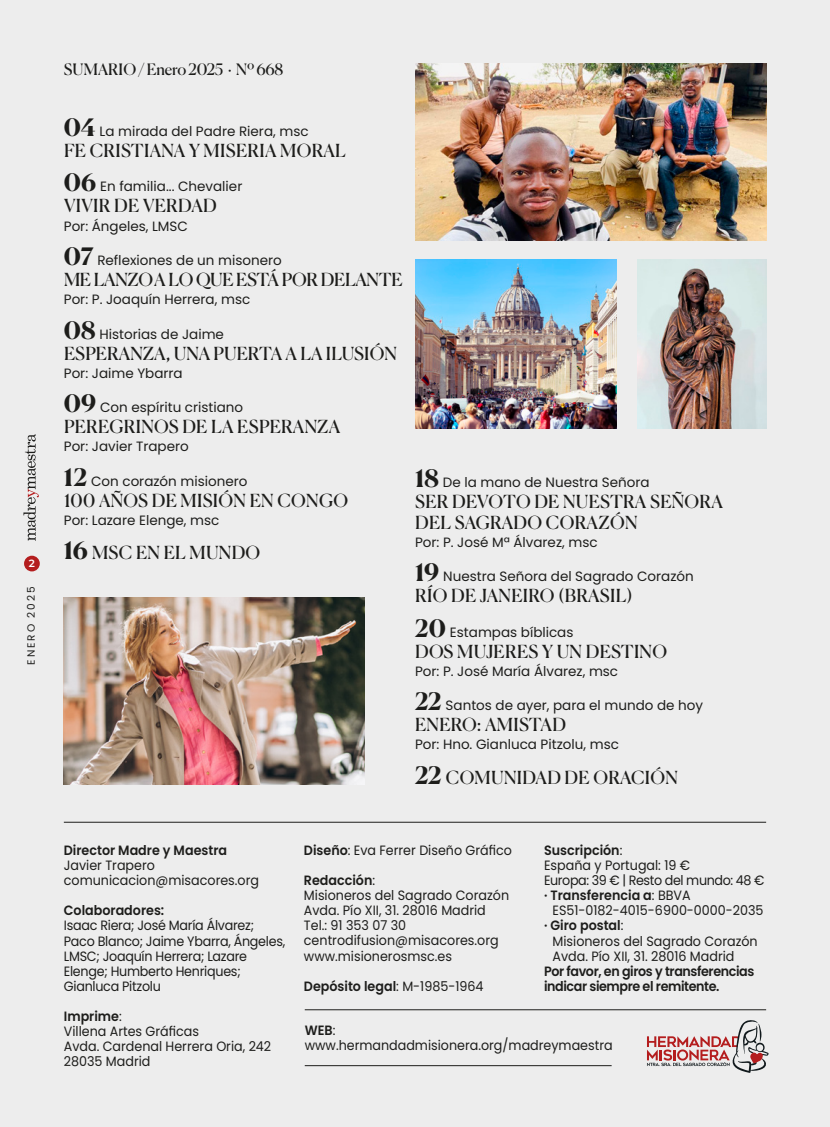
<style>
.page{position:relative;width:830px;height:1127px;background:#fff}
.page>*{position:absolute;margin:0;border:0;box-sizing:border-box;transform-origin:0 0}
.t1{font:18px/21px "Canela";letter-spacing:.02em;color:#1d1d1b}
.t2{font:18px "Canela";letter-spacing:-.01em;color:#1d1d1b}
.t3{font:15.75px "Canela";letter-spacing:-.01em;color:#1d1d1b}
.t4{font:13.5px "Poppins";color:#1d1d1b}
.t5{font:13.5px/15px "Poppins";color:#1d1d1b;scale:.94 1}
.t6{font:13.5px/15px "Poppins";letter-spacing:-.02em;color:#1d1d1b;scale:.94 1}
.t7{font:13.5px/15px "Poppins";letter-spacing:-.03em;color:#1d1d1b;scale:.94 1}
.t8{font:600 13.5px "Poppins";color:#1d1d1b;scale:.94 1}
.t9{font:600 13.5px/15px "Poppins";letter-spacing:-.03em;color:#1d1d1b;scale:.94 1}
.t10{font:900 10.5px "Montserrat";letter-spacing:.185em;color:#1d1d1b}
.t11{font:10.5px "Poppins";letter-spacing:.185em;color:#1d1d1b}
.t12{font:600 10.5px "Montserrat";color:#fff}
.s1{font-family:"Canela";font-weight:700;font-size:24px}
.s2{font-weight:700;font-size:24px}
.s3{font-weight:600}
.s4{font-weight:400}
</style>
<div class="page">
<div style="left:0;top:0;width:829px;height:1127px;background:#ededed"></div>
<hr style="left:64px;top:822px;width:701px;height:1px;background:#1d1d1b">
<hr style="left:304px;top:1009px;width:461px;height:1px;background:#1d1d1b">
<hr style="left:304px;top:1065px;width:307px;height:1px;background:#1d1d1b">
<img style="left:415px;top:64px;width:350px;height:177px">
<img style="left:415px;top:260px;width:200px;height:168px">
<img style="left:64px;top:597px;width:300px;height:188px">
<img style="left:637px;top:260px;width:128px;height:168px">
<svg style="left:647px;top:1020px;width:122px;height:53px"></svg>
<div style="left:24px;top:556px;width:16px;height:15px;background:#b41d1e;border-radius:50%"></div>
<svg style="left:23px;top:434px;width:16px;height:107px"></svg>
<p class="t12" style="left:29px;top:556px;width:8px">2</p>
<p class="t10" style="left:24px;top:725px;width:140px;rotate:-90deg">MADRE Y MAESTRA</p>
<p class="t11" style="left:25px;top:665px;width:80px;rotate:-90deg">ENERO 2025</p>
<p class="t3" style="left:64px;top:57px;width:221px">SUMARIO / Enero 2025 · Nº 668</p>
<p class="t4" style="left:64px;top:123px;width:246px"><span class="s1">04</span> La mirada del Padre Riera, msc</p>
<h1 class="t1" style="left:64px;top:139px;width:283px">FE CRISTIANA Y MISERIA MORAL</h1>
<p class="t4" style="left:64px;top:179px;width:180px"><span class="s1">06</span> En familia... Chevalier</p>
<h1 class="t1" style="left:64px;top:194px;width:154px">VIVIR DE VERDAD</h1>
<p class="t4" style="left:64px;top:218px;width:126px">Por: Ángeles, LMSC</p>
<p class="t4" style="left:64px;top:252px;width:219px"><span class="s1">07</span> Reflexiones de un misonero</p>
<h1 class="t2" style="left:64px;top:265px;width:340px">ME LANZO A LO QUE ESTÁ POR DELANTE</h1>
<p class="t4" style="left:64px;top:291px;width:188px">Por: P. Joaquín Herrera, msc</p>
<p class="t4" style="left:64px;top:326px;width:162px"><span class="s1">08</span> Historias de Jaime</p>
<h1 class="t1" style="left:64px;top:341px;width:334px">ESPERANZA, UNA PUERTA A LA ILUSIÓN</h1>
<p class="t4" style="left:64px;top:365px;width:120px">Por: Jaime Ybarra</p>
<p class="t4" style="left:64px;top:399px;width:181px"><span class="s1">09</span> Con espíritu cristiano</p>
<h1 class="t1" style="left:64px;top:415px;width:278px">PEREGRINOS DE LA ESPERANZA</h1>
<p class="t4" style="left:64px;top:438px;width:126px">Por: Javier Trapero</p>
<p class="t4" style="left:64px;top:473px;width:185px"><span class="s1">12</span> Con corazón misionero</p>
<h1 class="t1" style="left:64px;top:488px;width:285px">100 AÑOS DE MISIÓN EN CONGO</h1>
<p class="t4" style="left:64px;top:512px;width:157px">Por: Lazare Elenge, msc</p>
<h1 class="t1" style="left:64px;top:541px;width:198px"><span class="s2">16</span> MSC EN EL MUNDO</h1>
<p class="t4" style="left:415px;top:474px;width:236px"><span class="s1">18</span> De la mano de Nuestra Señora</p>
<h1 class="t1" style="left:415px;top:489px;width:309px">SER DEVOTO DE NUESTRA SEÑORA<br>DEL SAGRADO CORAZÓN</h1>
<p class="t4" style="left:415px;top:534px;width:184px">Por: P. José Mª Álvarez, msc</p>
<p class="t4" style="left:415px;top:569px;width:280px"><span class="s1">19</span> Nuestra Señora del Sagrado Corazón</p>
<h1 class="t1" style="left:415px;top:584px;width:219px">RÍO DE JANEIRO (BRASIL)</h1>
<p class="t4" style="left:415px;top:624px;width:160px"><span class="s1">20</span> Estampas bíblicas</p>
<h1 class="t1" style="left:415px;top:639px;width:253px">DOS MUJERES Y UN DESTINO</h1>
<p class="t4" style="left:415px;top:663px;width:204px">Por: P. José María Álvarez, msc</p>
<p class="t4" style="left:415px;top:698px;width:289px"><span class="s1">22</span> Santos de ayer, para el mundo de hoy</p>
<h1 class="t1" style="left:415px;top:713px;width:152px">ENERO: AMISTAD</h1>
<p class="t4" style="left:415px;top:737px;width:205px">Por: Hno. Gianluca Pitzolu, msc</p>
<h1 class="t1" style="left:415px;top:765px;width:264px"><span class="s2">22</span> COMUNIDAD DE ORACIÓN</h1>
<p class="t8" style="left:64px;top:842px;width:175px">Director Madre y Maestra</p>
<p class="t5" style="left:64px;top:858px;width:209px">Javier Trapero comunicacion@misacores.org</p>
<p class="t8" style="left:64px;top:903px;width:108px">Colaboradores:</p>
<p class="t6" style="left:64px;top:918px;width:237px">Isaac Riera; José María Álvarez;<br>Paco Blanco; Jaime Ybarra, Ángeles,<br>LMSC; Joaquín Herrera; Lazare<br>Elenge; Humberto Henriques;<br>Gianluca Pitzolu</p>
<p class="t5" style="left:64px;top:1008px;width:222px"><span class="s3">Imprime</span>:<br>Villena Artes Gráficas<br>Avda. Cardenal Herrera Oria, 242<br>28035 Madrid</p>
<p class="t7" style="left:543px;top:843px;width:236px"><span class="s3">Suscripción</span>:<br>España y Portugal: 19 €<br>Europa: 39 € | Resto del mundo: 48 € <span class="s3">· Transferencia a</span>: BBVA</p>
<p class="t5" style="left:543px;top:903px;width:235px;text-indent:9px">ES51-0182-4015-6900-0000-2035 <span class="s3">· Giro postal</span>:</p>
<p class="t5" style="left:552px;top:933px;width:220px">Misioneros del Sagrado Corazón<br>Avda. Pío XII, 31. 28016 Madrid</p>
<p class="t9" style="left:543px;top:963px;width:225px">Por favor, en giros y transferencias indicar siempre el remitente.</p>
<p class="t5" style="left:304px;top:1022px;width:329px"><span class="s3">WEB</span>: www.hermandadmisionera.org/madreymaestra</p>
<p class="t5" style="left:304px;top:843px;width:222px"><span class="s3">Diseño</span>: Eva Ferrer Diseño Gráfico</p>
<p class="t5" style="left:304px;top:873px;width:220px"><span class="s3">Redacción</span>:<br>Misioneros del Sagrado Corazón<br>Avda. Pío XII, 31. 28016 Madrid<br>Tel.: 91 353 07 30 centrodifusion@misacores.org www.misionerosmsc.es</p>
<p class="t8" style="left:304px;top:978px;width:192px">Depósito legal<span class="s4">: M-1985-1964</span></p>
</div>
